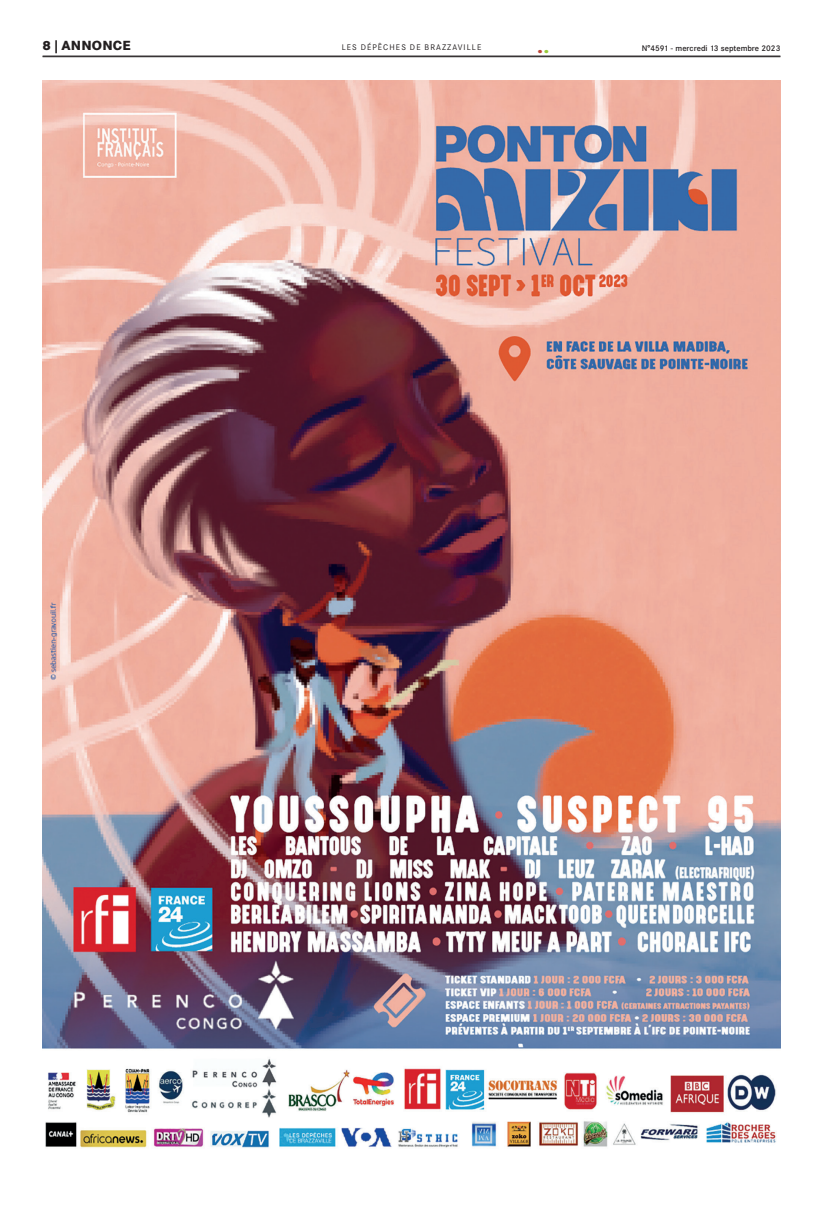
<style>
.page{position:relative;width:823px;height:1205px;background:#fff}
.page>*{position:absolute;margin:0;border:0;box-sizing:border-box;transform-origin:0 0}
.t1{font:800 18px "Corporate SBQ";color:#be483b}
.t2{font:800 13px "Corporate SBQ";letter-spacing:.01em;color:#231f20}
.t3{font:500 8px "Corporate SBQ";color:#231f20}
.t4{font:8px "Corporate SBQ";letter-spacing:.135em;color:#231f20}
.s1{color:#99ca3b}
</style>
<div class="page">
<hr style="left:43px;top:56px;width:737px;height:1px;background:#231f20">
<img style="left:43px;top:81px;width:737px;height:1067px">
<h2 class="t2" style="left:43px;top:38px;width:89px">8 | ANNONCE</h2>
<p class="t4" style="left:341px;top:43px;width:141px">LES DÉPÊCHES DE BRAZZAVILLE</p>
<h1 class="t1" style="left:537px;top:35px;width:13px">.<span class="s1">.</span></h1>
<p class="t3" style="left:641px;top:43px;width:140px">N°4591 - mercredi 13 septembre 2023</p>
</div>
